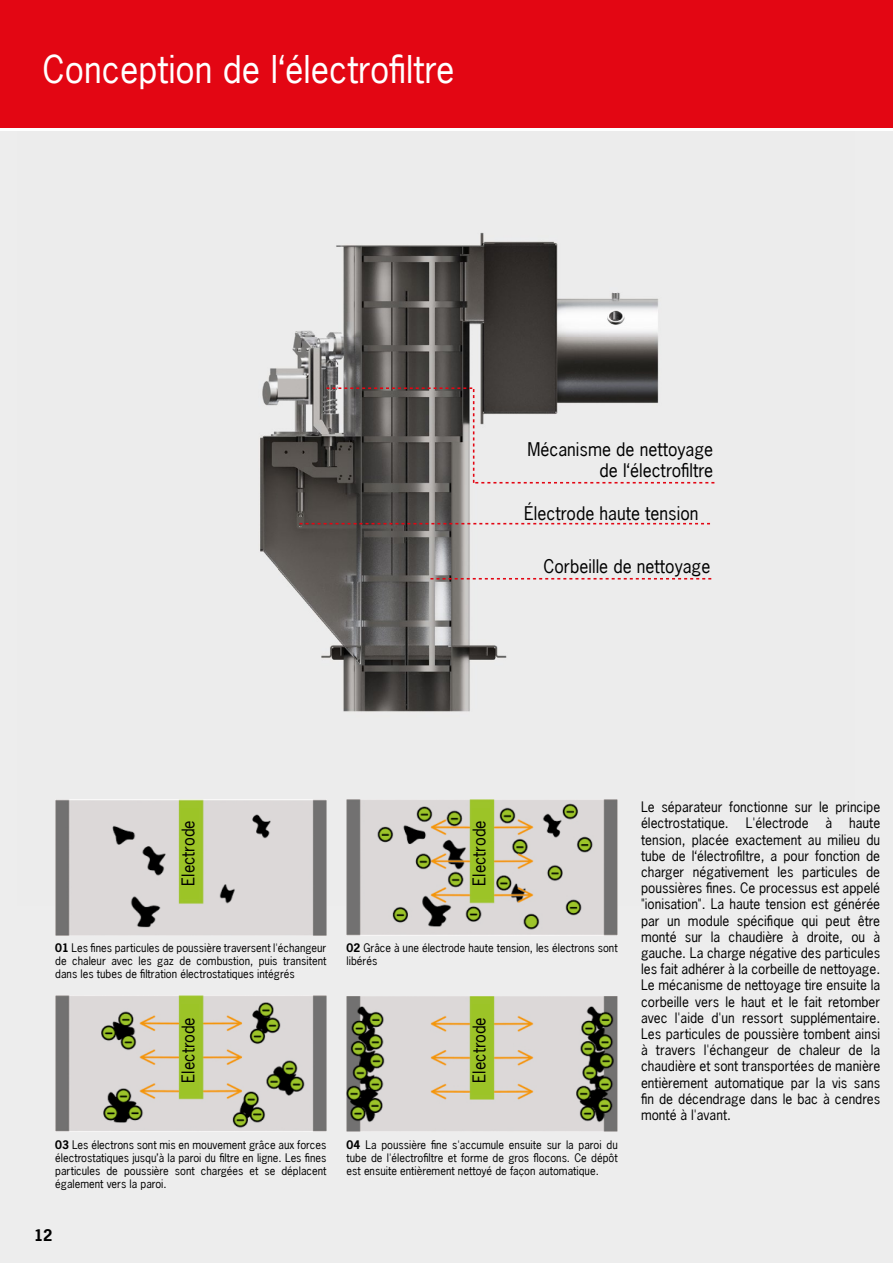
<style>
.page{position:relative;width:893px;height:1263px;background:#fff}
.page>*{position:absolute;margin:0;border:0;box-sizing:border-box;transform-origin:0 0}
.t1{font:36px "News Gothic LT";color:#fff}
.t2{font:17.7px/21.1px "News Gothic LT";color:#000;text-align:right}
.t3{font:16.5px "News Gothic LT";color:#000}
.t4{font:700 15px "News Gothic LT";color:#000}
.t5{font:13.5px/16.2px "News Gothic LT";color:#000}
.t6{font:10.95px/13.2px "News Gothic LT";color:#000;text-align:justify}
.s1{font-weight:700}
</style>
<div class="page">
<div style="left:0;top:0;width:893px;height:128px;background:#e30613"></div>
<div style="left:0;top:132px;width:893px;height:1131px;background:#ededed"></div>
<img style="left:17px;top:131px;width:838px;height:775px">
<img style="left:55px;top:800px;width:271px;height:136px">
<img style="left:347px;top:800px;width:271px;height:136px">
<img style="left:55px;top:995px;width:271px;height:136px">
<img style="left:347px;top:996px;width:271px;height:136px">
<svg style="left:300px;top:523px;width:410px;height:1px"></svg>
<svg style="left:430px;top:578px;width:281px;height:1px"></svg>
<svg style="left:326px;top:387px;width:388px;height:96px"></svg>
<div style="left:182px;top:808px;width:17px;height:90px;background:#9cc427"></div>
<div style="left:473px;top:808px;width:17px;height:90px;background:#9cc427"></div>
<div style="left:473px;top:1005px;width:17px;height:90px;background:#9cc427"></div>
<div style="left:182px;top:1005px;width:17px;height:90px;background:#9cc427"></div>
<h1 class="t1" style="left:43px;top:47px;width:414px">Conception de l‘électrofiltre</h1>
<h2 class="t2" style="left:527px;top:438px;width:187px">Mécanisme de nettoyage de l‘électrofiltre</h2>
<h2 class="t2" style="left:524px;top:503px;width:176px">Électrode haute tension</h2>
<h2 class="t2" style="left:543px;top:555px;width:168px">Corbeille de nettoyage</h2>
<p class="t3" style="left:178px;top:886px;width:67px;rotate:-90deg">Electrode</p>
<p class="t3" style="left:469px;top:886px;width:67px;rotate:-90deg">Electrode</p>
<p class="t6" style="left:55px;top:941px;width:273px"><span class="s1">01</span> Les fines particules de poussière traversent l'échangeur de chaleur avec les gaz de combustion, puis transitent dans les tubes de filtration électrostatiques intégrés</p>
<p class="t6" style="left:347px;top:941px;width:273px"><span class="s1">02</span> Grâce à une électrode haute tension, les électrons sont libérés</p>
<p class="t3" style="left:178px;top:1083px;width:67px;rotate:-90deg">Electrode</p>
<p class="t3" style="left:469px;top:1083px;width:67px;rotate:-90deg">Electrode</p>
<p class="t6" style="left:55px;top:1138px;width:273px"><span class="s1">03</span> Les électrons sont mis en mouvement grâce aux forces électrostatiques jusqu’à la paroi du filtre en ligne. Les fines particules de poussière sont chargées et se déplacent également vers la paroi.</p>
<p class="t4" style="left:34px;top:1225px;width:20px">12</p>
<p class="t6" style="left:347px;top:1138px;width:273px"><span class="s1">04</span> La poussière fine s'accumule ensuite sur la paroi du tube de l'électrofiltre et forme de gros flocons. Ce dépôt est ensuite entièrement nettoyé de façon automatique.</p>
<p class="t5" style="left:641px;top:799px;width:241px">Le séparateur fonctionne sur le principe électrostatique.</p>
<p class="t5" style="left:641px;top:815px;width:241px;text-align:justify;text-indent:208px">haute tension, placée exactement au milieu du tube de l‘électrofiltre, a pour fonction de charger négativement les particules de poussières fines. Ce processus est appelé "ionisation". La haute tension est générée par un module spécifique qui peut être monté sur la chaudière à droite, ou à gauche. La charge négative des particules les fait adhérer à la corbeille de nettoyage.<br>Le mécanisme de nettoyage tire ensuite la corbeille vers le haut et le fait retomber avec l'aide d'un ressort supplémentaire.<br>Les particules de poussière tombent ainsi à travers l'échangeur de chaleur de la chaudière et sont transportées de manière entièrement automatique par la vis sans fin de décendrage dans le bac à cendres monté à l'avant.</p>
<p class="t5" style="left:746px;top:815px;width:64px">L'électrode</p>
<p class="t5" style="left:826px;top:815px;width:8px">à</p>
</div>
